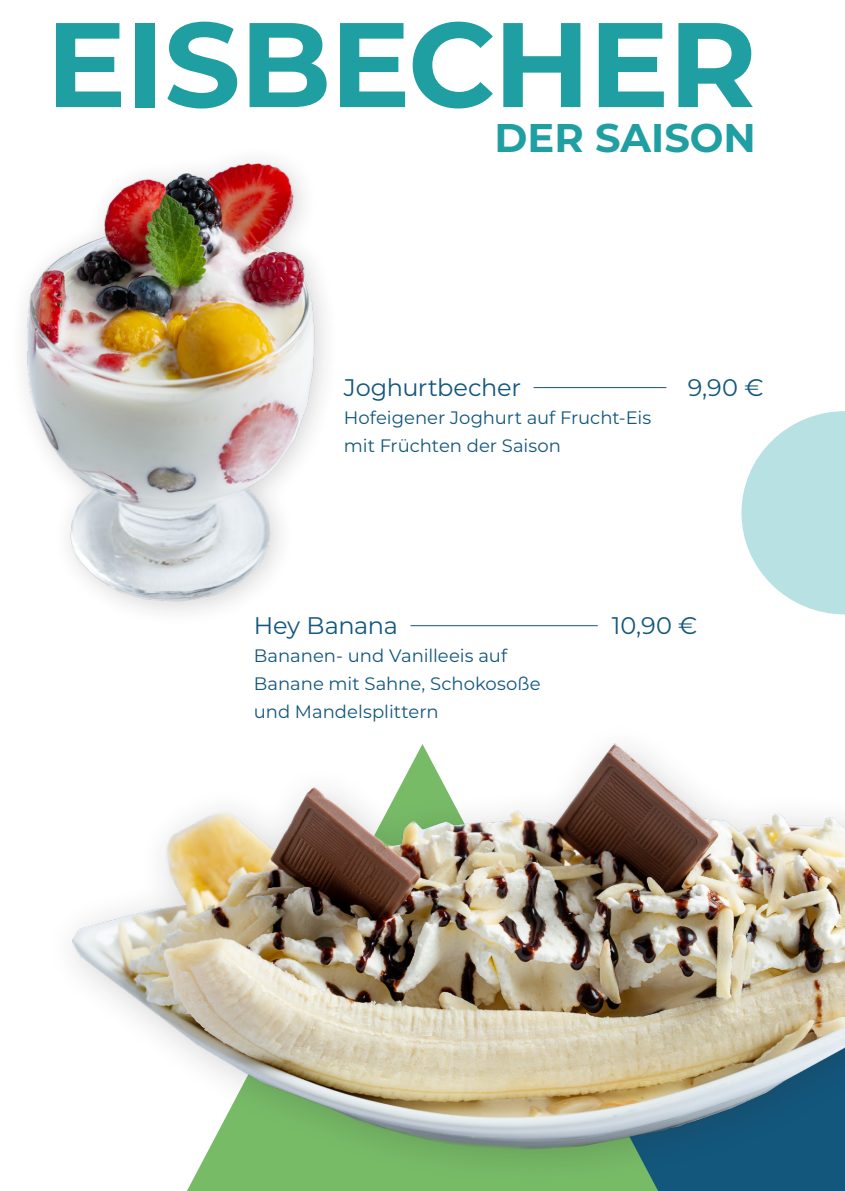
<style>
.page{position:relative;width:845px;height:1191px;background:#fff}
.page>*{position:absolute;margin:0;border:0;box-sizing:border-box;transform-origin:0 0}
.t1{font:700 120px "Montserrat";letter-spacing:-.01em;color:#209fa3}
.t2{font:700 40px "Montserrat";color:#209fa3}
.t3{font:24px "Montserrat";letter-spacing:-.01em;color:#13577d}
.t4{font:18px/28px "Montserrat";color:#13577d}
</style>
<div class="page">
<svg style="left:741px;top:411px;width:104px;height:203px"></svg>
<img style="left:24px;top:160px;width:301px;height:452px">
<hr style="left:533px;top:387px;width:133px;height:1px;background:#13577d">
<hr style="left:410px;top:625px;width:188px;height:1px;background:#13577d">
<img style="left:72px;top:743px;width:773px;height:447px">
<h1 class="t1" style="left:46px;top:-22px;width:712px">EISBECHER</h1>
<h2 class="t2" style="left:494px;top:109px;width:263px">DER SAISON</h2>
<h3 class="t3" style="left:344px;top:370px;width:179px">Joghurtbecher</h3>
<h3 class="t3" style="left:688px;top:370px;width:77px">9,90 €</h3>
<p class="t4" style="left:344px;top:402px;width:309px">Hofeigener Joghurt auf Frucht-Eis mit Früchten der Saison</p>
<h3 class="t3" style="left:254px;top:608px;width:145px">Hey Banana</h3>
<p class="t4" style="left:254px;top:640px;width:288px">Bananen- und Vanilleeis auf<br>Banane mit Sahne, Schokosoße und Mandelsplittern</p>
<h3 class="t3" style="left:612px;top:608px;width:87px">10,90 €</h3>
</div>
